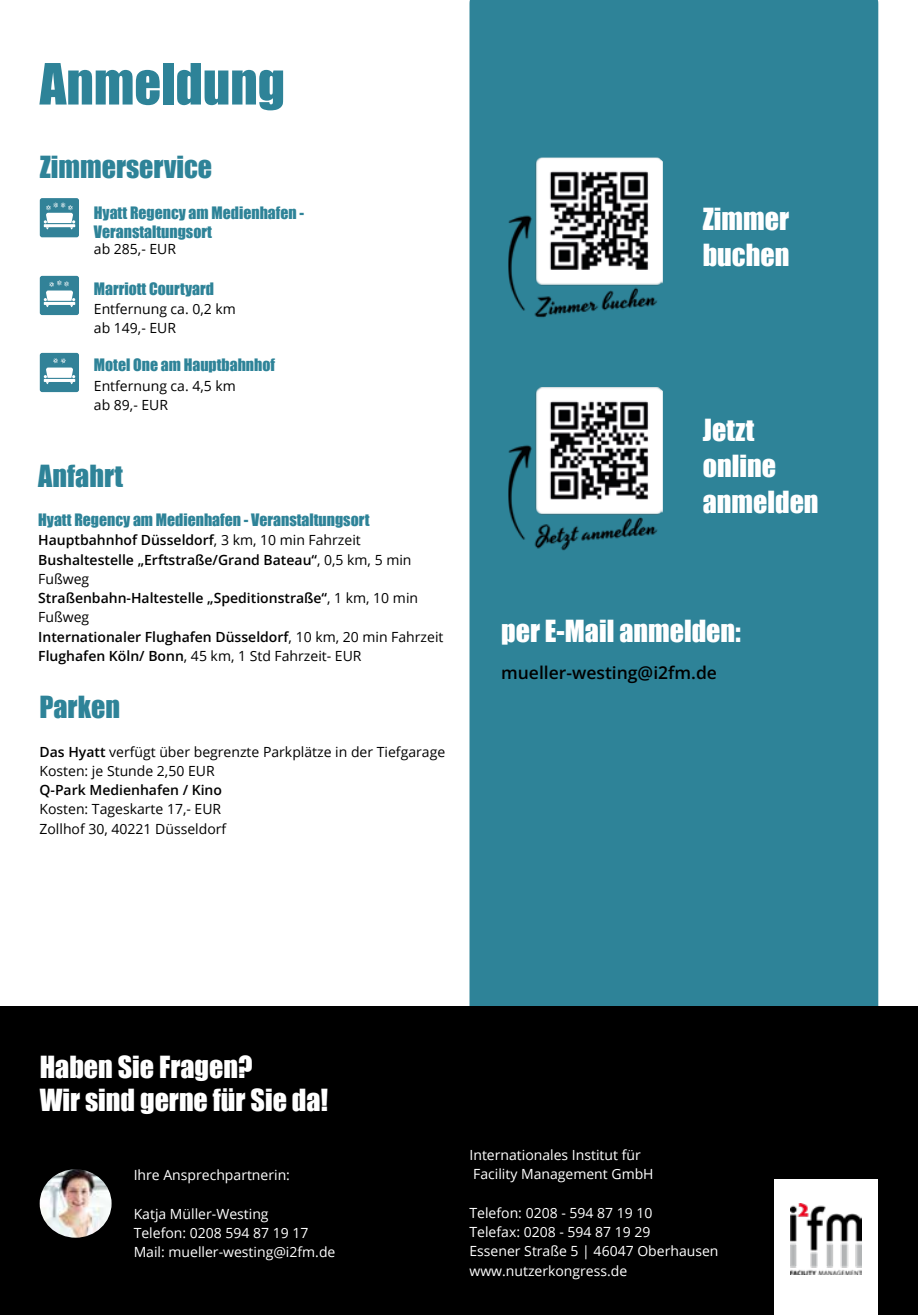
<style>
.page{position:relative;width:918px;height:1315px;background:#fff}
.page>*{position:absolute;margin:0;border:0;box-sizing:border-box;transform-origin:0 0}
.t1{font:52.5px "Impact";color:#2e8398}
.t2{font:28px/36.1px "Impact";color:#fff}
.t3{font:28px "Impact";color:#2e8398}
.t4{font:600 17.5px "Open Sans";color:#000}
.t5{font:15.75px/18.9px "Impact";color:#2e8398}
.t6{font:600 14px/19.2px "Open Sans";color:#000}
.t7{font:14px/19.2px "Open Sans";color:#fff}
.t8{font:14px/19.2px "Open Sans";color:#000}
.s1{font-weight:400}
.s2{font-weight:600}
</style>
<div class="page">
<div style="left:469px;top:0;width:409px;height:1006px;background:#2e8398"></div>
<div style="left:40px;top:198px;width:39px;height:39px;background:#328298;border-radius:2px"></div>
<svg style="left:44px;top:203px;width:31px;height:26px"></svg>
<div style="left:40px;top:353px;width:39px;height:39px;background:#328298;border-radius:2px"></div>
<svg style="left:44px;top:358px;width:31px;height:26px"></svg>
<div style="left:40px;top:276px;width:39px;height:39px;background:#328298;border-radius:2px"></div>
<svg style="left:44px;top:280px;width:31px;height:27px"></svg>
<div style="left:0;top:1006px;width:918px;height:309px;background:#000"></div>
<img style="left:40px;top:1169px;width:72px;height:68px">
<img style="left:508px;top:158px;width:155px;height:171px">
<div style="left:498px;top:146px;width:177px;height:185px;border:4px solid #2e8398;border-radius:35px"></div>
<img style="left:508px;top:387px;width:155px;height:172px">
<div style="left:498px;top:375px;width:177px;height:186px;border:4px solid #2e8398;border-radius:35px"></div>
<div style="left:774px;top:1180px;width:104px;height:135px;background:#fff"></div>
<img style="left:791px;top:1203px;width:70px;height:71px">
<h1 class="t1" style="left:40px;top:43px;width:247px">Anmeldung</h1>
<h2 class="t3" style="left:40px;top:146px;width:174px">Zimmerservice</h2>
<p class="t5" style="left:94px;top:203px;width:212px">Hyatt Regency am Medienhafen -<br>Veranstaltungsort</p>
<p class="t8" style="left:94px;top:239px;width:84px">ab 285,- EUR</p>
<p class="t5" style="left:94px;top:278px;width:122px">Marriott Courtyard</p>
<p class="t8" style="left:94px;top:299px;width:144px">Entfernung ca. 0,2 km ab 149,- EUR</p>
<p class="t5" style="left:94px;top:355px;width:183px">Motel One am Hauptbahnhof</p>
<p class="t8" style="left:94px;top:375px;width:144px">Entfernung ca. 4,5 km ab 89,- EUR</p>
<h2 class="t3" style="left:38px;top:455px;width:86px">Anfahrt</h2>
<p class="t5" style="left:38px;top:510px;width:333px">Hyatt Regency am Medienhafen - Veranstaltungsort</p>
<p class="t6" style="left:38px;top:530px;width:407px">Hauptbahnhof Düsseldorf<span class="s1">, 3 km, 10 min Fahrzeit </span>Bushaltestelle „Erftstraße/Grand Bateau“<span class="s1">, 0,5 km, 5 min Fußweg<br></span>Straßenbahn-Haltestelle „Speditionstraße“<span class="s1">, 1 km, 10 min Fußweg<br></span>Internationaler Flughafen Düsseldorf<span class="s1">, 10 km, 20 min Fahrzeit </span>Flughafen Köln/ Bonn<span class="s1">, 45 km, 1 Std Fahrzeit- EUR</span></p>
<h2 class="t3" style="left:39px;top:685px;width:82px">Parken</h2>
<p class="t8" style="left:39px;top:741px;width:407px"><span class="s2">Das Hyatt</span> verfügt über begrenzte Parkplätze in der Tiefgarage<br>Kosten: je Stunde 2,50 EUR</p>
<p class="t6" style="left:39px;top:780px;width:184px">Q-Park Medienhafen / Kino</p>
<p class="t8" style="left:39px;top:799px;width:188px">Kosten: Tageskarte 17,- EUR<br>Zollhof 30, 40221 Düsseldorf</p>
<h2 class="t2" style="left:703px;top:200px;width:88px">Zimmer buchen</h2>
<h2 class="t2" style="left:703px;top:411px;width:117px">Jetzt online anmelden</h2>
<h2 class="t2" style="left:501px;top:612px;width:241px">per E-Mail anmelden:</h2>
<p class="t4" style="left:501px;top:660px;width:217px">mueller-westing@i2fm.de</p>
<h2 class="t2" style="left:40px;top:1049px;width:290px;line-height:33.6px">Haben Sie Fragen?<br>Wir sind gerne für Sie da!</h2>
<p class="t7" style="left:134px;top:1165px;width:158px">Ihre Ansprechpartnerin:</p>
<p class="t7" style="left:134px;top:1203px;width:203px">Katja Müller-Westing<br>Telefon: 0208 594 87 19 17<br>Mail: mueller-westing@i2fm.de</p>
<p class="t7" style="left:469px;top:1145px;width:186px">Internationales Institut für<br>Facility Management GmbH</p>
<p class="t7" style="left:469px;top:1202px;width:250px">Telefon: 0208 - 594 87 19 10<br>Telefax: 0208 - 594 87 19 29<br>Essener Straße 5 | 46047 Oberhausen www.nutzerkongress.de</p>
</div>
